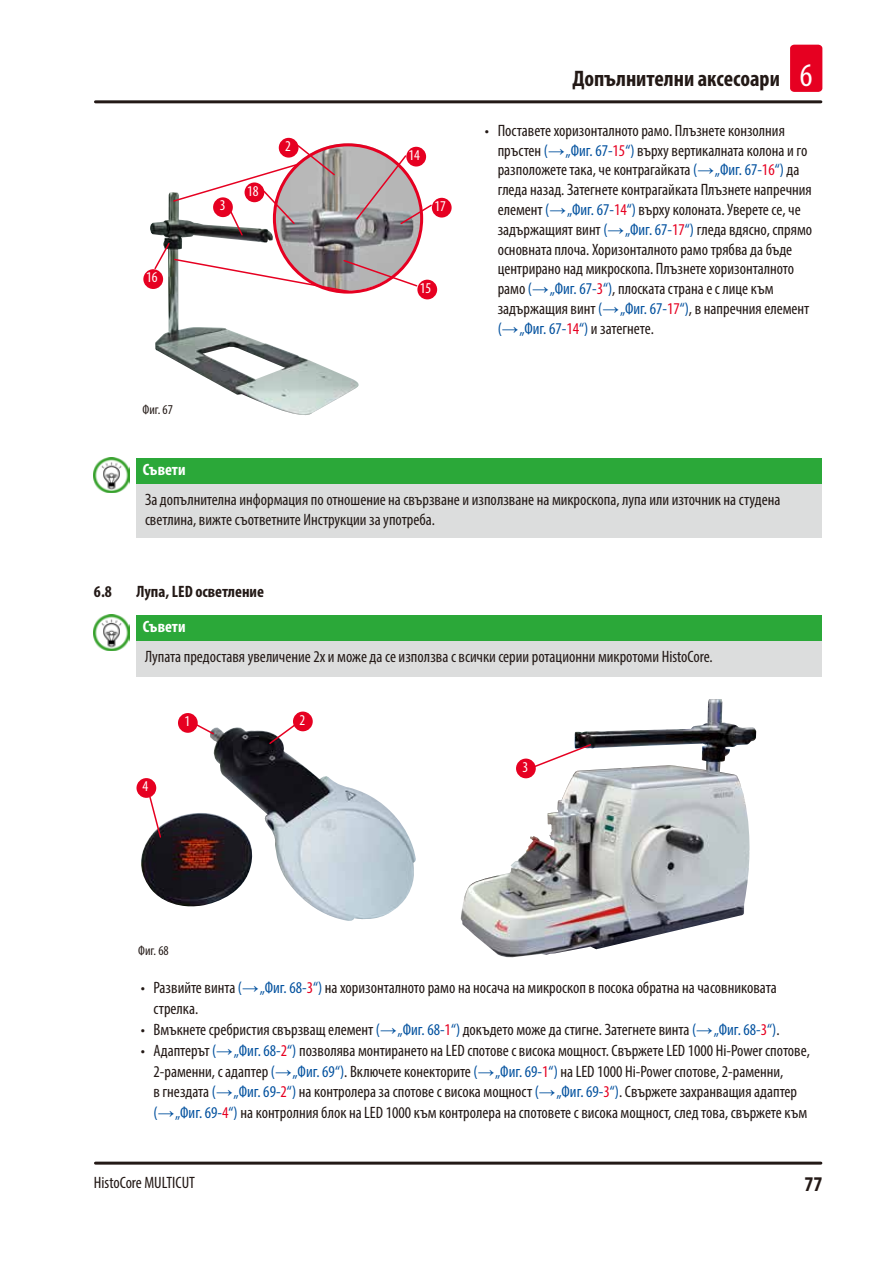
<style>
.page{position:relative;width:893px;height:1263px;background:#fff}
.page>*{position:absolute;margin:0;border:0;box-sizing:border-box;transform-origin:0 0}
.t1{font:700 condensed 22.5px "Myriad Pro";color:#231916}
.t2{font:700 condensed 21px "Myriad Pro";color:#231916}
.Tip_text{font:condensed 16.5px/19.8px "Myriad Pro";color:#231916}
.t3{font:700 condensed 16.5px "Myriad Pro";color:#231916}
.Signalword__no_use_a{font:700 condensed 16.5px "Myriad Pro";letter-spacing:-.005em;color:#fff}
.t4{font:condensed 15px "Myriad Pro";color:#fff}
.t5{font:condensed 13.5px "Myriad Pro";color:#231916}
.s1{font-weight:400;font-size:33px;color:#fff}
.s2{color:#00509e}
.s3{font-family:"Arial";font-stretch:normal;color:#00509e}
.s4{color:#e60021}
</style>
<div class="page">
<hr style="left:95px;top:100px;width:726px;height:3px;background:#231916">
<hr style="left:95px;top:1161px;width:726px;height:3px;background:#231916">
<div style="left:790px;top:45px;width:32px;height:47px;background:#e60021;border-radius:4px"></div>
<img style="left:150px;top:222px;width:209px;height:193px">
<div style="left:279px;top:138px;width:20px;height:20px;background:#e60021;border-radius:50%"></div>
<div style="left:432px;top:198px;width:20px;height:20px;background:#e60021;border-radius:50%"></div>
<div style="left:417px;top:280px;width:20px;height:19px;background:#e60021;border-radius:50%"></div>
<div style="left:143px;top:269px;width:20px;height:20px;background:#e60021;border-radius:50%"></div>
<svg style="left:153px;top:144px;width:280px;height:149px"></svg>
<div style="left:213px;top:197px;width:20px;height:20px;background:#e60021;border-radius:50%"></div>
<div style="left:136px;top:458px;width:686px;height:26px;background:#2ba839"></div>
<div style="left:136px;top:484px;width:686px;height:53px;background:#dcdddd"></div>
<img style="left:94px;top:457px;width:35px;height:36px">
<div style="left:136px;top:616px;width:686px;height:25px;background:#2ba839"></div>
<div style="left:136px;top:641px;width:686px;height:36px;background:#dcdddd"></div>
<img style="left:94px;top:615px;width:35px;height:35px">
<img style="left:140px;top:726px;width:276px;height:195px">
<img style="left:461px;top:699px;width:296px;height:259px">
<svg style="left:268px;top:724px;width:29px;height:21px"></svg>
<div style="left:293px;top:711px;width:20px;height:20px;background:#e60021;border-radius:50%"></div>
<svg style="left:192px;top:724px;width:23px;height:12px"></svg>
<div style="left:178px;top:713px;width:20px;height:20px;background:#e60021;border-radius:50%"></div>
<svg style="left:148px;top:795px;width:14px;height:44px"></svg>
<div style="left:136px;top:778px;width:20px;height:20px;background:#e60021;border-radius:50%"></div>
<svg style="left:533px;top:743px;width:59px;height:25px"></svg>
<div style="left:516px;top:758px;width:20px;height:20px;background:#e60021;border-radius:50%"></div>
<p class="t4" style="left:146px;top:268px;width:13px">16</p>
<p class="t4" style="left:220px;top:196px;width:7px">3</p>
<p class="t4" style="left:247px;top:182px;width:13px">18</p>
<p class="t4" style="left:285px;top:137px;width:7px">2</p>
<p class="t5" style="left:142px;top:401px;width:32px">Фиг. 67</p>
<p class="t4" style="left:409px;top:146px;width:13px">14</p>
<p class="t4" style="left:434px;top:197px;width:13px">17</p>
<p class="t4" style="left:420px;top:279px;width:13px">15</p>
<h1 class="t1" style="left:572px;top:65px;width:242px">Допълнителни аксесоари <span class="s1">6</span></h1>
<p class="Tip_text" style="left:498px;top:120px;width:316px;text-indent:-13px">• Поставете хоризонталното рамо. Плъзнете конзолния пръстен <span class="s2">(</span><span class="s3">→</span> <span class="s2">„Фиг. 67‑</span><span class="s4">15</span><span class="s2">“)</span> върху вертикалната колона и го разположете така, че контрагайката <span class="s2">(</span><span class="s3">→</span> <span class="s2">„Фиг. 67‑</span><span class="s4">16</span><span class="s2">“)</span> да гледа назад. Затегнете контрагайката Плъзнете напречния елемент <span class="s2">(</span><span class="s3">→</span> <span class="s2">„Фиг. 67‑</span><span class="s4">14</span><span class="s2">“)</span> върху колоната. Уверете се, че задържащият винт <span class="s2">(</span><span class="s3">→</span> <span class="s2">„Фиг. 67‑</span><span class="s4">17</span><span class="s2">“)</span> гледа вдясно, спрямо основната плоча. Хоризонталното рамо трябва да бъде центрирано над микроскопа. Плъзнете хоризонталното рамо <span class="s2">(</span><span class="s3">→</span> <span class="s2">„Фиг. 67‑</span><span class="s4">3</span><span class="s2">“)</span>, плоската страна е с лице към задържащия винт <span class="s2">(</span><span class="s3">→</span> <span class="s2">„Фиг. 67‑</span><span class="s4">17</span><span class="s2">“)</span>, в напречния елемент <span class="s2">(</span><span class="s3">→</span> <span class="s2">„Фиг. 67‑</span><span class="s4">14</span><span class="s2">“)</span> и затегнете.</p>
<p class="Signalword__no_use_a" style="left:143px;top:459px;width:44px">Съвети</p>
<p class="Tip_text" style="left:145px;top:489px;width:637px">За допълнителна информация по отношение на свързване и използване на микроскопа, лупа или източник на студена светлина, вижте съответните Инструкции за употреба.</p>
<p class="t3" style="left:94px;top:581px;width:19px">6.8</p>
<p class="t3" style="left:136px;top:581px;width:129px">Лупа, LED осветление</p>
<p class="Signalword__no_use_a" style="left:143px;top:616px;width:44px">Съвети</p>
<p class="Tip_text" style="left:145px;top:647px;width:569px">Лупата предоставя увеличение 2x и може да се използва с всички серии ротационни микротоми HistoCore.</p>
<p class="t4" style="left:143px;top:777px;width:7px">4</p>
<p class="t4" style="left:184px;top:712px;width:7px">1</p>
<p class="t4" style="left:299px;top:711px;width:7px">2</p>
<p class="t5" style="left:138px;top:942px;width:32px">Фиг. 68</p>
<p class="t4" style="left:523px;top:758px;width:7px">3</p>
<p class="Tip_text" style="left:153px;top:977px;width:625px;line-height:20.9px;text-indent:-13px">• Развийте винта <span class="s2">(</span><span class="s3">→</span> <span class="s2">„Фиг. 68‑</span><span class="s4">3</span><span class="s2">“)</span> на хоризонталното рамо на носача на микроскоп в посока обратна на часовниковата стрелка.</p>
<p class="Tip_text" style="left:141px;top:1019px;width:640px">• Вмъкнете сребристия свързващ елемент <span class="s2">(</span><span class="s3">→</span> <span class="s2">„Фиг. 68‑</span><span class="s4">1</span><span class="s2">“)</span> докъдето може да стигне. Затегнете винта <span class="s2">(</span><span class="s3">→</span> <span class="s2">„Фиг. 68‑</span><span class="s4">3</span><span class="s2">“)</span>.</p>
<p class="Tip_text" style="left:153px;top:1040px;width:658px;line-height:20.9px;text-indent:-13px">• Адаптерът <span class="s2">(</span><span class="s3">→</span> <span class="s2">„Фиг. 68‑</span><span class="s4">2</span><span class="s2">“)</span> позволява монтирането на LED спотове с висока мощност. Свържете LED 1000 Hi-Power спотове, 2-раменни, с адаптер <span class="s2">(</span><span class="s3">→</span><span class="s2">„Фиг. 69“)</span>. Включете конекторите <span class="s2">(</span><span class="s3">→</span> <span class="s2">„Фиг. 69‑</span><span class="s4">1</span><span class="s2">“)</span> на LED 1000 Hi-Power спотове, 2-раменни,<br>в гнездата <span class="s2">(</span><span class="s3">→</span> <span class="s2">„Фиг. 69‑</span><span class="s4">2</span><span class="s2">“)</span> на контролера за спотове с висока мощност <span class="s2">(</span><span class="s3">→</span> <span class="s2">„Фиг. 69‑</span><span class="s4">3</span><span class="s2">“)</span>. Свържете захранващия адаптер <span class="s2">(</span><span class="s3">→</span> <span class="s2">„Фиг. 69‑</span><span class="s4">4</span><span class="s2">“)</span> на контролния блок на LED 1000 към контролера на спотовете с висока мощност, след това, свържете към</p>
<p class="Tip_text" style="left:94px;top:1172px;width:103px">HistoCore MULTICUT</p>
<p class="t2" style="left:804px;top:1171px;width:19px">77</p>
</div>
